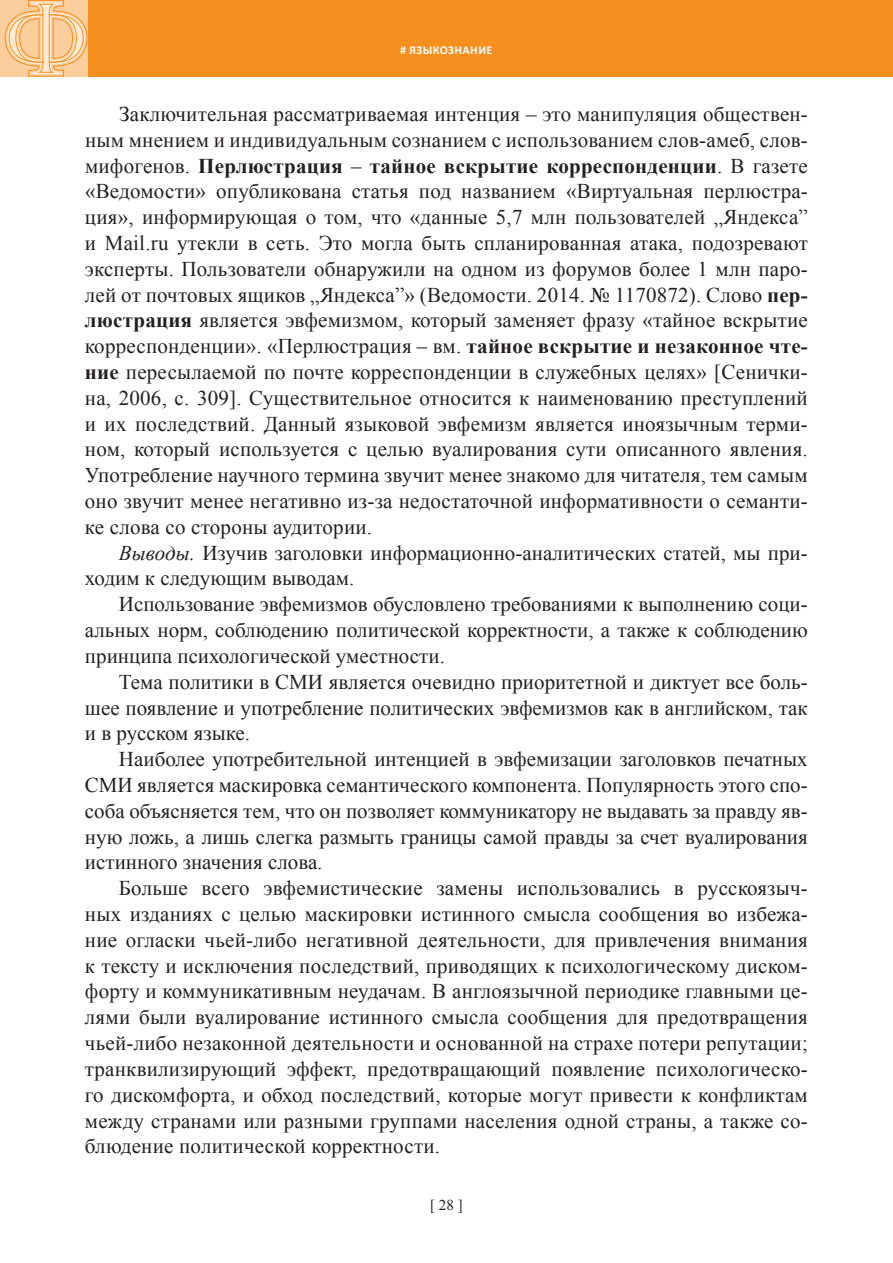
<style>
.page{position:relative;width:893px;height:1263px;background:#fff}
.page>*{position:absolute;margin:0;border:0;box-sizing:border-box;transform-origin:0 0}
.t1{font:21px/25.8px "Times New Roman";color:#231f20;text-align:justify}
.t2{font:15px "Times New Roman";color:#231f20}
.t3{font:700 12px "Calibri";color:#fff}
.s1{font-weight:700}
.s2{font-style:italic}
</style>
<div class="page">
<div style="left:0;top:0;width:893px;height:77px;background:#f68f1e"></div>
<div style="left:0;top:0;width:88px;height:77px;background:#fdce9d"></div>
<svg style="left:4px;top:0;width:84px;height:77px"></svg>
<p class="t3" style="left:400px;top:43px;width:41px"># языкознани</p>
<p class="t3" style="left:487px;top:43px;width:7px">Е</p>
<p class="t1" style="left:85px;top:101px;width:724px;text-indent:34px">Заключительная рассматриваемая интенция – это манипуляция обществен&shy;ным мнением и индивидуальным сознанием с использованием слов-амеб, слов&shy;мифогенов. <span class="s1">Перлюстрация</span> – <span class="s1">тайное вскрытие корреспонденции</span>. В газете «Ведомости» опубликована статья под названием «Виртуальная перлюстра&shy;ция», информирующая о том, что «данные 5,7 млн пользователей „Яндекса” и Mail.ru утекли в сеть. Это могла быть спланированная атака, подозревают эксперты. Пользователи обнаружили на одном из форумов более 1 млн паро&shy;лей от почтовых ящиков „Яндекса”» (Ведомости. 2014. № 1170872). Слово <span class="s1">пер&shy;люстрация</span> является эвфемизмом, который заменяет фразу «тайное вскрытие корреспонденции». «Перлюстрация – вм. <span class="s1">тайное вскрытие и незаконное чте&shy;ние</span> пересылаемой по почте корреспонденции в служебных целях» [Сенички&shy;на, 2006, с. 309]. Существительное относится к наименованию преступлений и их последствий. Данный языковой эвфемизм является иноязычным терми&shy;ном, который используется с целью вуалирования сути описанного явления.<br>Употребление научного термина звучит менее знакомо для читателя, тем самым оно звучит менее негативно из-за недостаточной информативности о семанти&shy;ке слова со стороны аудитории.</p>
<p class="t1" style="left:85px;top:539px;width:724px;text-indent:34px"><span class="s2">Выводы.</span> Изучив заголовки информационно-аналитических статей, мы при&shy;ходим к следующим выводам.</p>
<p class="t1" style="left:85px;top:591px;width:724px;text-indent:34px">Использование эвфемизмов обусловлено требованиями к выполнению соци&shy;альных норм, соблюдению политической корректности, а также к соблюдению принципа психологической уместности.</p>
<p class="t1" style="left:85px;top:668px;width:724px;text-indent:34px">Тема политики в СМИ является очевидно приоритетной и диктует все боль&shy;шее появление и употребление политических эвфемизмов как в английском, так и в русском языке.</p>
<p class="t1" style="left:85px;top:746px;width:724px;text-indent:34px">Наиболее употребительной интенцией в эвфемизации заголовков печатных СМИ является маскировка семантического компонента. Популярность этого спо&shy;соба объясняется тем, что он позволяет коммуникатору не выдавать за правду яв&shy;ную ложь, а лишь слегка размыть границы самой правды за счет вуалирования истинного значения слова.</p>
<p class="t1" style="left:85px;top:875px;width:724px;text-indent:34px">Больше всего эвфемистические замены использовались в русскоязыч&shy;ных изданиях с целью маскировки истинного смысла сообщения во избежа&shy;ние огласки чьей-либо негативной деятельности, для привлечения внимания к тексту и исключения последствий, приводящих к психологическому диском&shy;форту и коммуникативным неудачам. В англоязычной периодике главными це&shy;лями были вуалирование истинного смысла сообщения для предотвращения чьей-либо незаконной деятельности и основанной на страхе потери репутации; транквилизирующий эффект, предотвращающий появление психологическо&shy;го дискомфорта, и обход последствий, которые могут привести к конфликтам между странами или разными группами населения одной страны, а также со&shy;блюдение политической корректности.</p>
<p class="t2" style="left:430px;top:1194px;width:34px">[ 28 ]</p>
</div>
